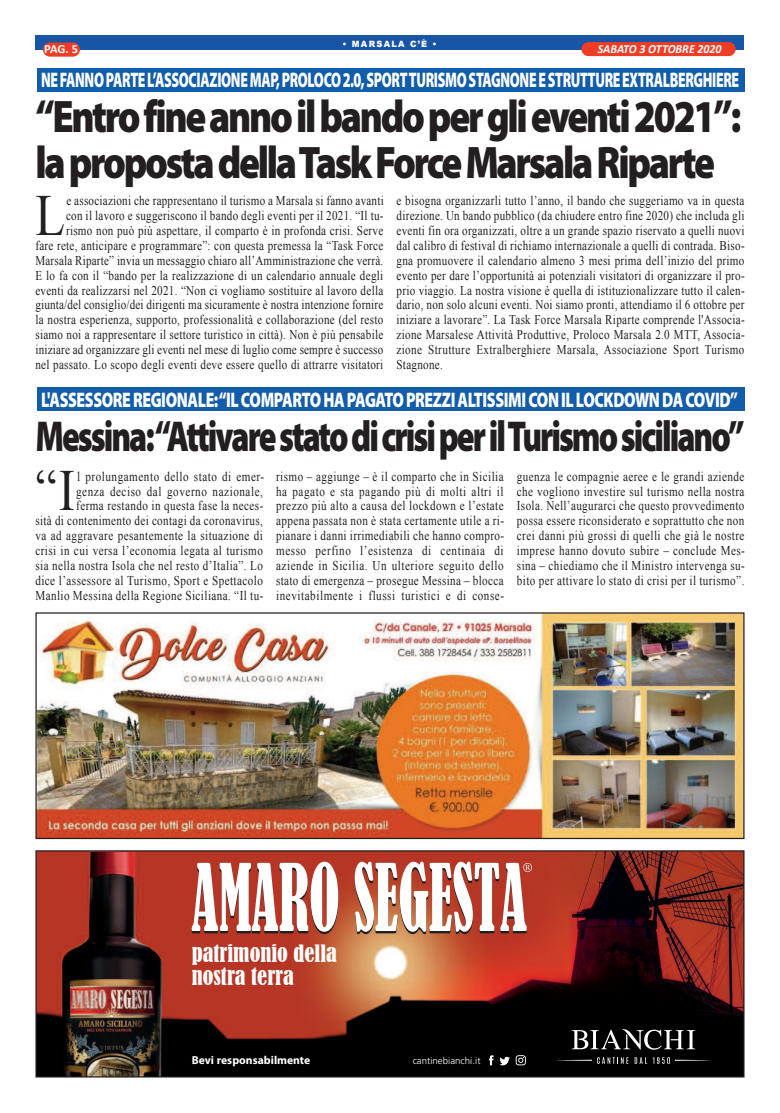
<style>
.page{position:relative;width:780px;height:1113px;background:#fff}
.page>*{position:absolute;margin:0;border:0;box-sizing:border-box;transform-origin:0 0}
.t1{font:58.25px "Times New Roman";color:#231f20;scale:.83 1}
.t2{font:900 45.75px/46px "Myriad Pro";letter-spacing:-.06em;color:#231f20;scale:.85 1}
.t3{font:900 43.38px "Myriad Pro";letter-spacing:-.06em;color:#231f20;scale:.76 1}
.t4{font:22.38px/22.4px "Bernard MT Condensed+DCEELI";color:#fff}
.t5{font:900 21.12px "Myriad Pro";letter-spacing:-.025em;color:#fff;scale:.65 1}
.t6{font:900 21.12px "Myriad Pro";letter-spacing:-.025em;color:#fff;scale:.75 1}
.t7{font:16.12px "Myriad Arabic Bold+DYGPTS";color:#fff}
.t8{font:13.38px/14.9px "Times New Roman";letter-spacing:.025em;color:#231f20;text-align:justify;scale:.83 1}
.t9{font:700 12.5px "Calibri";color:#fff}
.t10{font:italic 700 12.38px "Calibri";color:#fff;scale:.96 1}
.t11{font:9.75px "Frutiger LT Std Light+ZKKHTA";color:#fff}
.t12{font:900 8.62px "Arial";letter-spacing:.15em;color:#fff;scale:.96 1}
</style>
<div class="page">
<div style="left:35px;top:35px;width:709px;height:15px;background:#1755a6"></div>
<div style="left:43px;top:43px;width:37px;height:14px;background:#ef3c25;border-radius:7px"></div>
<div style="left:581px;top:42px;width:154px;height:14px;background:#ef3c25;border-radius:7px"></div>
<img style="left:37px;top:852px;width:705px;height:223px">
<svg style="left:192px;top:861px;width:146px;height:73px"></svg>
<svg style="left:354px;top:861px;width:178px;height:73px"></svg>
<svg style="left:675px;top:1059px;width:37px;height:1px"></svg>
<svg style="left:571px;top:1029px;width:124px;height:20px"></svg>
<svg style="left:554px;top:1057px;width:74px;height:7px"></svg>
<svg style="left:634px;top:1057px;width:35px;height:7px"></svg>
<svg style="left:489px;top:1055px;width:4px;height:10px"></svg>
<svg style="left:499px;top:1055px;width:27px;height:10px"></svg>
<img style="left:48px;top:852px;width:128px;height:223px">
<div style="left:35px;top:850px;width:709px;height:227px;border:1px solid #231f20"></div>
<img style="left:37px;top:614px;width:705px;height:223px">
<div style="left:35px;top:612px;width:709px;height:227px;border:1px solid #231f20"></div>
<div style="left:37px;top:68px;width:707px;height:23px;background:#115cab"></div>
<div style="left:37px;top:387px;width:707px;height:24px;background:#115cab"></div>
<p class="t9" style="left:44px;top:44px;width:35px">PAG. 5</p>
<p class="t12" style="left:342px;top:38px;width:100px">• MARSALA C’È •</p>
<p class="t10" style="left:597px;top:43px;width:130px">SABATO 3 OTTOBRE 2020</p>
<h3 class="t5" style="left:41px;top:72px;width:1075px">NEFANNOPARTEL’ASSOCIAzIONEMAP,PROLOCO2.0,SPORTTURISMOSTAGNONEESTRUTTUREEXTRALBERGHIERE</h3>
<h2 class="t2" style="left:35px;top:97px;width:832px">“Entrofineannoilbandoperglieventi2021”: lapropostadellaTaskForceMarsalaRiparte</h2>
<p class="t8" style="left:35px;top:193px;width:421px;text-align:right">e associazioni che rappresentano il turismo a Marsala si fanno avanti<br>con il lavoro e suggeriscono il bando degli eventi per il 2021. “Il tu-<br>rismo non può più aspettare, il comparto è in profonda crisi. Serve<br>fare rete, anticipare e programmare”: con questa premessa la “Task Force Marsala Riparte” invia un messaggio chiaro all’Amministrazione che verrà.<br>E lo fa con il “bando per la realizzazione di un calendario annuale degli eventi da realizzarsi nel 2021. “Non ci vogliamo sostituire al lavoro della giunta/del consiglio/dei dirigenti ma sicuramente è nostra intenzione fornire la nostra esperienza, supporto, professionalità e collaborazione (del resto siamo noi a rappresentare il settore turistico in città). Non è più pensabile iniziare ad organizzare gli eventi nel mese di luglio come sempre è successo nel passato. Lo scopo degli eventi deve essere quello di attrarre visitatori</p>
<p class="t8" style="left:396px;top:193px;width:421px">e bisogna organizzarli tutto l’anno, il bando che suggeriamo va in questa direzione. Un bando pubblico (da chiudere entro fine 2020) che includa gli eventi fin ora organizzati, oltre a un grande spazio riservato a quelli nuovi dal calibro di festival di richiamo internazionale a quelli di contrada. Biso&shy;gna promuovere il calendario almeno 3 mesi prima dell’inizio del primo evento per dare l’opportunità ai potenziali visitatori di organizzare il pro&shy;prio viaggio. La nostra visione è quella di istituzionalizzare tutto il calen&shy;dario, non solo alcuni eventi. Noi siamo pronti, attendiamo il 6 ottobre per iniziare a lavorare”. La Task Force Marsala Riparte comprende l'Associa&shy;zione Marsalese Attività Produttive, Proloco Marsala 2.0 MTT, Associa&shy;zione Strutture Extralberghiere Marsala, Associazione Sport Turismo Stagnone.</p>
<h1 class="t1" style="left:35px;top:183px;width:37px">L</h1>
<h3 class="t6" style="left:41px;top:391px;width:930px">L'ASSESSOREREGIONALE:“ILCOMPARTOHAPAGATOPREzzIALTISSIMICONILLOCkDOwNDACOVID”</h3>
<h3 class="t3" style="left:35px;top:420px;width:934px">Messina:“AttivarestatodicrisiperilTurismosiciliano”</h3>
<h1 class="t1" style="left:35px;top:458px;width:49px">“I</h1>
<p class="t8" style="left:35px;top:469px;width:277px;text-align:right">l prolungamento dello stato di emer-<br>genza deciso dal governo nazionale,<br>ferma restando in questa fase la neces-<br>sità di contenimento dei contagi da coronavirus, va ad aggravare pesantemente la situazione di crisi in cui versa l’economia legata al turismo sia nella nostra Isola che nel resto d’Italia”. Lo dice l’assessore al Turismo, Sport e Spettacolo Manlio Messina della Regione Siciliana. “Il tu-</p>
<p class="t8" style="left:276px;top:469px;width:276px">rismo – aggiunge – è il comparto che in Sicilia ha pagato e sta pagando più di molti altri il prezzo più alto a causa del lockdown e l’estate appena passata non è stata certamente utile a ri&shy;pianare i danni irrimediabili che hanno compro&shy;messo perfino l’esistenza di centinaia di aziende in Sicilia. Un ulteriore seguito dello stato di emergenza – prosegue Messina – blocca inevitabilmente i flussi turistici e di conse-</p>
<p class="t8" style="left:517px;top:469px;width:276px">guenza le compagnie aeree e le grandi aziende che vogliono investire sul turismo nella nostra Isola. Nell’augurarci che questo provvedimento possa essere riconsiderato e soprattutto che non crei danni più grossi di quelli che già le nostre imprese hanno dovuto subire – conclude Mes&shy;sina – chiediamo che il Ministro intervenga su&shy;bito per attivare lo stato di crisi per il turismo”.</p>
<h3 class="t4" style="left:192px;top:942px;width:147px">patrimonio della nostra terra</h3>
<p class="t7" style="left:192px;top:1052px;width:120px">Bevi responsabilmente</p>
<p class="t11" style="left:412px;top:1056px;width:69px">cantinebianchi.it</p>
</div>
